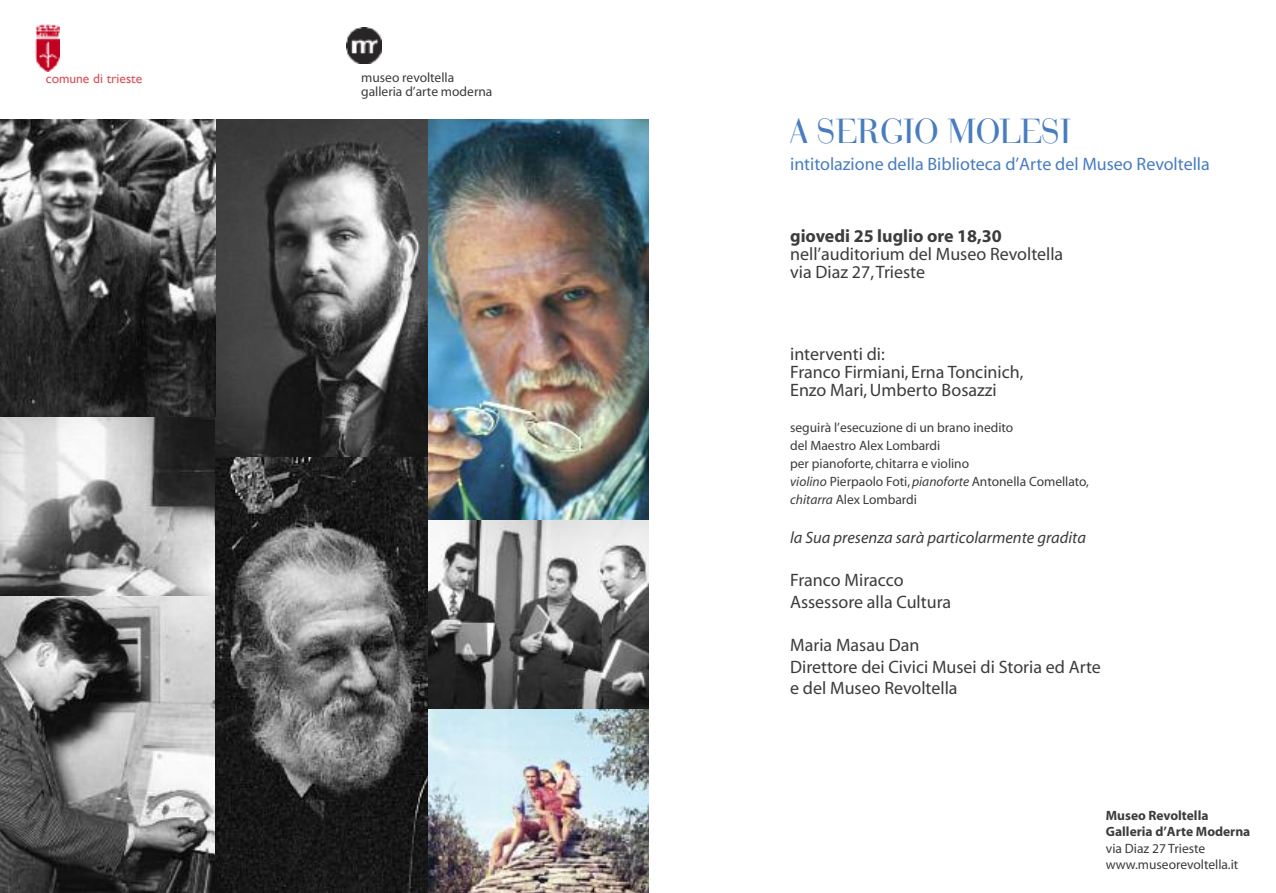
<style>
.page{position:relative;width:1276px;height:893px;background:#fff}
.page>*{position:absolute;margin:0;border:0;box-sizing:border-box;transform-origin:0 0}
.t1{font:34.5px "Bodula";color:#477dc0}
.t2{font:18px/18px "Myriad";color:#3d3c3c}
.t3{font:18px "Myriad";color:#477dc0}
.t4{font:700 18px "Myriad";color:#3d3c3c}
.t5{font:italic 16.5px "Myriad";color:#3d3c3c}
.t6{font:13.5px/18px "Myriad";color:#3d3c3c}
.t7{font:700 13.5px/16.5px "Myriad";color:#3d3c3c}
.t8{font:13.5px "Gill Sans";color:#d65255}
.s1{font-style:italic}
</style>
<div class="page">
<img style="left:0;top:417px;width:215px;height:180px">
<img style="left:0;top:597px;width:215px;height:296px">
<img style="left:428px;top:119px;width:221px;height:402px">
<img style="left:215px;top:119px;width:213px;height:338px">
<img style="left:0;top:119px;width:215px;height:298px">
<img style="left:428px;top:521px;width:221px;height:189px">
<img style="left:428px;top:710px;width:221px;height:183px">
<img style="left:215px;top:457px;width:213px;height:436px">
<img style="left:35px;top:24px;width:24px;height:48px">
<img style="left:346px;top:28px;width:35px;height:35px">
<p class="t8" style="left:46px;top:71px;width:98px">comune di trieste</p>
<p class="t6" style="left:361px;top:72px;width:133px;line-height:13.5px">museo revoltella galleria d’arte moderna</p>
<h1 class="t1" style="left:790px;top:118px;width:282px">A SERGIO MOLESI</h1>
<h2 class="t3" style="left:790px;top:157px;width:421px">intitolazione della Biblioteca d’Arte del Museo Revoltella</h2>
<h2 class="t4" style="left:790px;top:230px;width:213px">giovedi 25 luglio ore 18,30</h2>
<h2 class="t2" style="left:790px;top:247px;width:275px">nell’auditorium del Museo Revoltella via Diaz 27,Trieste</h2>
<h2 class="t2" style="left:790px;top:346px;width:235px">interventi di:<br>Franco Firmiani, Erna Toncinich,<br>Enzo Mari,Umberto Bosazzi</h2>
<p class="t6" style="left:790px;top:419px;width:300px">seguirà l’esecuzione di un brano inedito<br>del Maestro Alex Lombardi<br>per pianoforte, chitarra e violino<br><span class="s1">violino</span> Pierpaolo Foti, <span class="s1">pianoforte</span> Antonella Comellato, <span class="s1">chitarra</span> Alex Lombardi</p>
<p class="t5" style="left:790px;top:531px;width:297px">la Sua presenza sarà particolarmente gradita</p>
<h2 class="t2" style="left:790px;top:571px;width:162px;line-height:21.6px">Franco Miracco<br>Assessore alla Cultura</h2>
<h2 class="t2" style="left:790px;top:636px;width:312px;line-height:21.6px">Maria Masau Dan<br>Direttore dei Civici Musei di Storia ed Arte e del Museo Revoltella</h2>
<p class="t7" style="left:1106px;top:808px;width:146px">Museo Revoltella<br>Galleria d’Arte Moderna</p>
<p class="t6" style="left:1106px;top:841px;width:134px;line-height:16.5px">via Diaz 27 Trieste www.museorevoltella.it</p>
</div>
